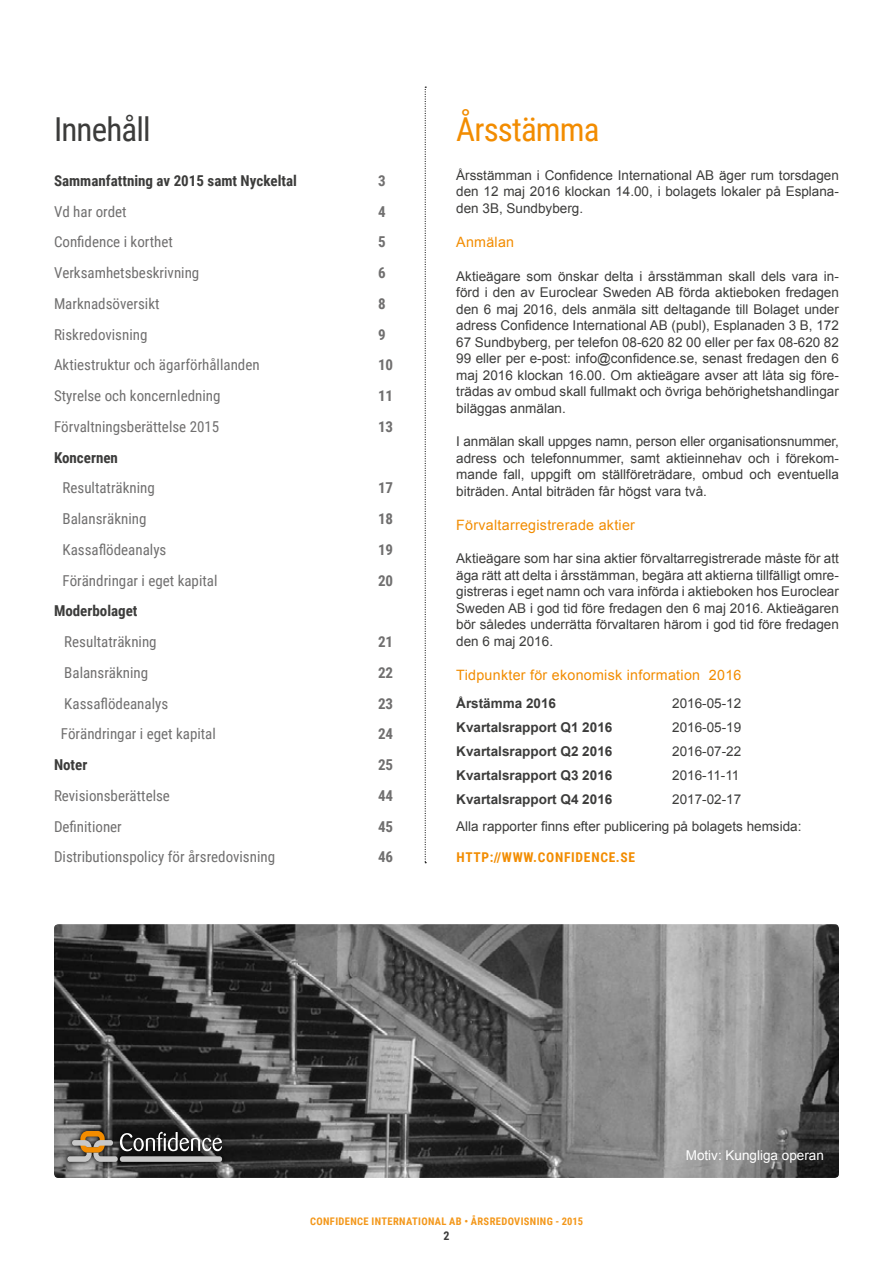
<style>
.page{position:relative;width:893px;height:1263px;background:#fff}
.page>*{position:absolute;margin:0;border:0;box-sizing:border-box;transform-origin:0 0}
.t1{font:33px "Roboto Condensed";letter-spacing:-.025em;color:#f28c00}
.t2{font:33px "Roboto Condensed";letter-spacing:-.025em;color:#3c3c3b}
.t3{font:15px "Roboto Condensed";color:#706f6f}
.t4{font:700 15px "Roboto Condensed";color:#3c3c3b}
.t5{font:700 15px "Roboto Condensed";color:#706f6f}
.t6{font:14.25px "Arial";letter-spacing:.02em;color:#f28c00}
.t7{font:13.5px/16.5px "Arial";color:#3c3c3b;text-align:justify}
.t8{font:700 13.5px "Arial";color:#3c3c3b}
.t9{font:700 13.5px "Roboto Condensed";letter-spacing:.055em;color:#f28c00}
.t10{font:13.5px "Arial";color:#fff}
.t11{font:700 12px "Roboto Condensed";color:#3c3c3b}
.t12{font:700 10.5px "Roboto Condensed";letter-spacing:.035em;color:#f3971a}
</style>
<div class="page">
<svg style="left:425px;top:87px;width:1px;height:776px"></svg>
<img style="left:54px;top:924px;width:785px;height:254px">
<svg style="left:63px;top:1126px;width:163px;height:40px;background:#3e3e3e"></svg>
<svg style="left:67px;top:1131px;width:155px;height:31px;background:#716b64"></svg>
<h1 class="t2" style="left:54px;top:106px;width:98px">Innehåll</h1>
<h1 class="t1" style="left:456px;top:106px;width:145px">Årsstämma</h1>
<p class="t4" style="left:54px;top:170px;width:244px">Sammanfattning av 2015 samt Nyckeltal</p>
<p class="t5" style="left:378px;top:170px;width:9px">3</p>
<p class="t3" style="left:54px;top:201px;width:74px">Vd har ordet</p>
<p class="t5" style="left:378px;top:201px;width:9px">4</p>
<p class="t3" style="left:54px;top:231px;width:120px">Confidence i korthet</p>
<p class="t5" style="left:378px;top:231px;width:9px">5</p>
<p class="t3" style="left:54px;top:262px;width:147px">Verksamhetsbeskrivning</p>
<p class="t5" style="left:378px;top:262px;width:9px">6</p>
<p class="t3" style="left:54px;top:293px;width:107px">Marknadsöversikt</p>
<p class="t5" style="left:378px;top:293px;width:9px">8</p>
<p class="t3" style="left:54px;top:324px;width:95px">Riskredovisning</p>
<p class="t5" style="left:378px;top:324px;width:9px">9</p>
<p class="t3" style="left:54px;top:354px;width:207px">Aktiestruktur och ägarförhållanden</p>
<p class="t5" style="left:378px;top:354px;width:17px">10</p>
<p class="t3" style="left:54px;top:385px;width:168px">Styrelse och koncernledning</p>
<p class="t5" style="left:378px;top:385px;width:17px">11</p>
<p class="t3" style="left:54px;top:416px;width:167px">Förvaltningsberättelse 2015</p>
<p class="t5" style="left:378px;top:416px;width:17px">13</p>
<p class="t4" style="left:54px;top:447px;width:65px">Koncernen</p>
<p class="t3" style="left:63px;top:477px;width:94px">Resultaträkning</p>
<p class="t5" style="left:378px;top:477px;width:17px">17</p>
<p class="t3" style="left:63px;top:508px;width:85px">Balansräkning</p>
<p class="t5" style="left:378px;top:508px;width:17px">18</p>
<p class="t3" style="left:63px;top:539px;width:105px">Kassaflödeanalys</p>
<p class="t5" style="left:378px;top:539px;width:17px">19</p>
<p class="t3" style="left:63px;top:570px;width:156px">Förändringar i eget kapital</p>
<p class="t5" style="left:378px;top:570px;width:17px">20</p>
<p class="t4" style="left:54px;top:600px;width:85px">Moderbolaget</p>
<p class="t3" style="left:64px;top:631px;width:94px">Resultaträkning</p>
<p class="t5" style="left:378px;top:631px;width:17px">21</p>
<p class="t3" style="left:64px;top:662px;width:85px">Balansräkning</p>
<p class="t5" style="left:378px;top:662px;width:17px">22</p>
<p class="t3" style="left:64px;top:693px;width:105px">Kassaflödeanalys</p>
<p class="t5" style="left:378px;top:693px;width:17px">23</p>
<p class="t3" style="left:61px;top:723px;width:156px">Förändringar i eget kapital</p>
<p class="t5" style="left:378px;top:723px;width:17px">24</p>
<p class="t4" style="left:54px;top:754px;width:35px">Noter</p>
<p class="t5" style="left:378px;top:754px;width:17px">25</p>
<p class="t3" style="left:54px;top:785px;width:117px">Revisionsberättelse</p>
<p class="t5" style="left:378px;top:785px;width:17px">44</p>
<p class="t3" style="left:54px;top:816px;width:69px">Definitioner</p>
<p class="t5" style="left:378px;top:816px;width:17px">45</p>
<p class="t3" style="left:54px;top:846px;width:223px">Distributionspolicy för årsredovisning</p>
<p class="t5" style="left:378px;top:846px;width:17px">46</p>
<p class="t7" style="left:456px;top:167px;width:384px">Årsstämman i Confidence International AB äger rum torsdagen den 12 maj 2016 klockan 14.00, i bolagets lokaler på Esplana&shy;den 3B, Sundbyberg.</p>
<p class="t6" style="left:456px;top:233px;width:59px">Anmälan</p>
<p class="t7" style="left:456px;top:268px;width:384px">Aktieägare som önskar delta i årsstämman skall dels vara in&shy;förd i den av Euroclear Sweden AB förda aktieboken fredagen den 6 maj 2016, dels anmäla sitt deltagande till Bolaget under adress Confidence International AB (publ), Esplanaden 3 B, 172<br>67 Sundbyberg, per telefon 08-620 82 00 eller per fax 08-620 82<br>99 eller per e-post: info@confidence.se, senast fredagen den 6 maj 2016 klockan 16.00. Om aktieägare avser att låta sig före&shy;trädas av ombud skall fullmakt och övriga behörighetshandlingar biläggas anmälan.</p>
<p class="t7" style="left:456px;top:433px;width:384px">I anmälan skall uppges namn, person eller organisationsnummer, adress och telefonnummer, samt aktieinnehav och i förekom&shy;mande fall, uppgift om ställföreträdare, ombud och eventuella biträden. Antal biträden får högst vara två.</p>
<p class="t6" style="left:456px;top:515px;width:180px">Förvaltarregistrerade aktier</p>
<p class="t7" style="left:456px;top:550px;width:384px">Aktieägare som har sina aktier förvaltarregistrerade måste för att äga rätt att delta i årsstämman, begära att aktierna tillfälligt omre&shy;gistreras i eget namn och vara införda i aktieboken hos Euroclear Sweden AB i god tid före fredagen den 6 maj 2016. Aktieägaren bör således underrätta förvaltaren härom i god tid före fredagen den 6 maj 2016.</p>
<p class="t6" style="left:456px;top:665px;width:287px">Tidpunkter för ekonomisk information 2016</p>
<p class="t8" style="left:456px;top:694px;width:101px">Årstämma 2016</p>
<p class="t7" style="left:672px;top:695px;width:71px">2016-05-12</p>
<p class="t8" style="left:456px;top:718px;width:158px">Kvartalsrapport Q1 2016</p>
<p class="t7" style="left:672px;top:719px;width:71px">2016-05-19</p>
<p class="t8" style="left:456px;top:742px;width:158px">Kvartalsrapport Q2 2016</p>
<p class="t7" style="left:672px;top:743px;width:71px">2016-07-22</p>
<p class="t8" style="left:456px;top:766px;width:158px">Kvartalsrapport Q3 2016</p>
<p class="t7" style="left:672px;top:767px;width:69px">2016-11-11</p>
<p class="t8" style="left:456px;top:790px;width:158px">Kvartalsrapport Q4 2016</p>
<p class="t7" style="left:456px;top:786px;width:347px;line-height:27px;text-indent:216px">2017-02-17<br>Alla rapporter finns efter publicering på bolagets hemsida:</p>
<p class="t9" style="left:456px;top:848px;width:180px">HTTP://WWW.CONFIDENCE.SE</p>
<p class="t10" style="left:686px;top:1146px;width:140px">Motiv: Kungliga operan</p>
<p class="t12" style="left:310px;top:1214px;width:274px">CONFIDENCE INTERNATIONAL AB • ÅRSREDOVISNING - 2015</p>
<p class="t11" style="left:443px;top:1227px;width:8px">2</p>
</div>
